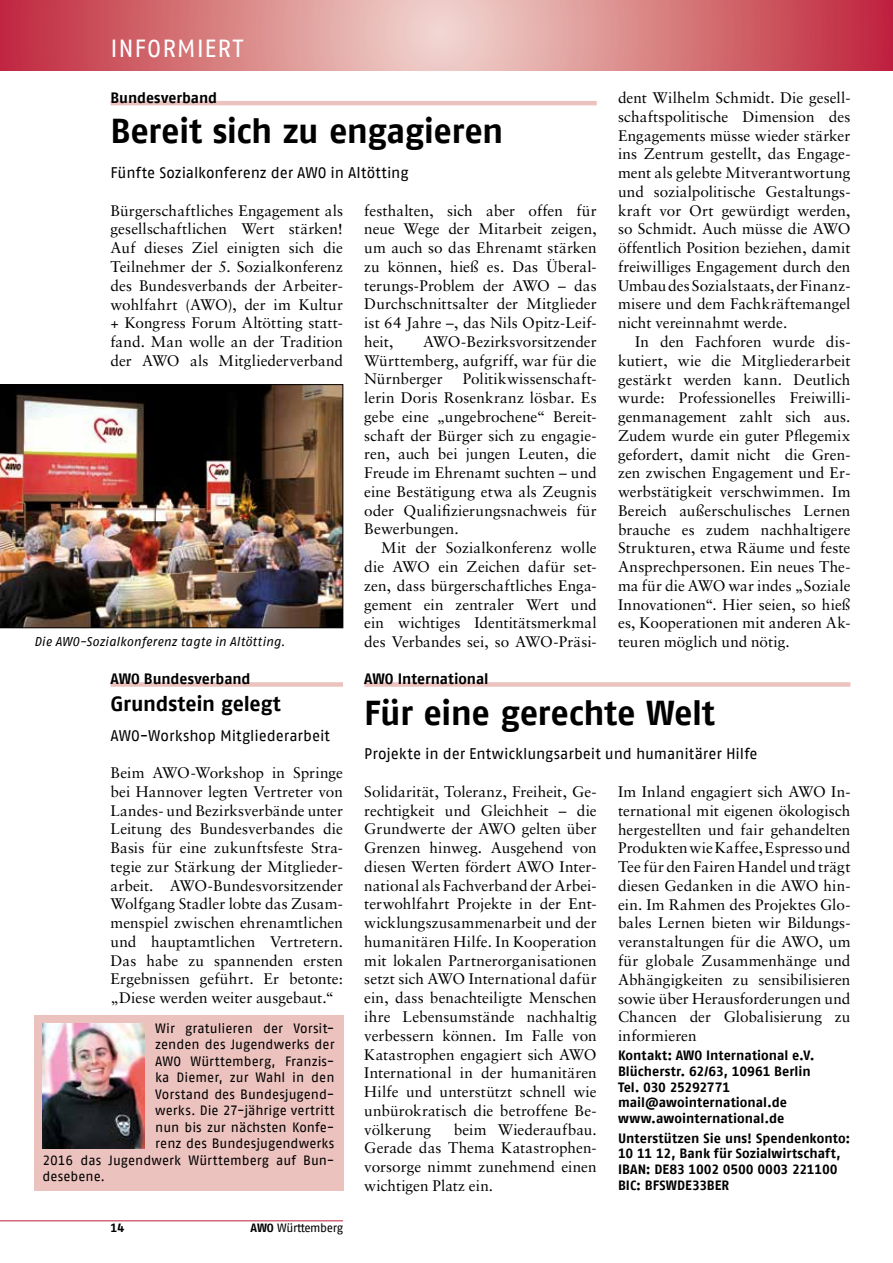
<style>
.page{position:relative;width:893px;height:1263px;background:#fff}
.page>*{position:absolute;margin:0;border:0;box-sizing:border-box;transform-origin:0 0}
.t1{font:700 34.5px "AWO Fago Office";letter-spacing:-.015em;color:#000}
.t2{font:24.75px "AWO Fago Office";letter-spacing:.04em;color:#fff}
.t3{font:700 21px "AWO Fago Office";letter-spacing:-.01em;color:#000}
.t4{font:15.3px/18.8px "Sabon";color:#000;text-align:justify}
.t5{font:15.3px "AWO Fago Office";letter-spacing:-.005em;color:#000}
.t6{font:700 15px "AWO Fago Office";letter-spacing:-.005em;color:#000}
.t7{font:13.5px "AWO Fago Office";color:#000}
.t8{font:700 13.5px/15.8px "AWO Fago Office";color:#000}
.t9{font:italic 12.75px "AWO Fago Office";letter-spacing:.01em;color:#000}
.t10{font:12px "AWO Fago Office";color:#000}
.t11{font:700 12px "AWO Fago Office";color:#000}
.s1{font-weight:700}
</style>
<div class="page">
<hr style="left:0;top:1220px;width:343px;height:1px;background:#bf1b3e">
<svg style="left:0;top:0;width:893px;height:70px"></svg>
<hr style="left:111px;top:101px;width:486px;height:4px;background:#ebc2be">
<div style="left:364px;top:682px;width:486px;height:5px;background:#ebc2be"></div>
<img style="left:0;top:384px;width:343px;height:244px">
<div style="left:34px;top:1015px;width:309px;height:176px;background:#ebc2be"></div>
<img style="left:43px;top:1023px;width:102px;height:125px">
<div style="left:111px;top:682px;width:232px;height:5px;background:#ebc2be"></div>
<h2 class="t2" style="left:111px;top:35px;width:134px">Informiert</h2>
<p class="t6" style="left:111px;top:89px;width:108px">Bundesverband</p>
<h1 class="t1" style="left:111px;top:111px;width:394px">Bereit sich zu engagieren</h1>
<p class="t5" style="left:111px;top:164px;width:299px">Fünfte Sozialkonferenz der AWO in Altötting</p>
<p class="t4" style="left:111px;top:201px;width:234px">Bürgerschaftliches Engagement als gesellschaftlichen Wert stärken!<br>Auf dieses Ziel einigten sich die Teilnehmer der 5. Sozialkonferenz des Bundesverbands der Arbeiter&shy;wohlfahrt (AWO), der im Kultur + Kongress Forum Altötting statt&shy;fand. Man wolle an der Tradition der AWO als Mitgliederverband</p>
<p class="t4" style="left:364px;top:201px;width:234px">festhalten, sich aber offen für neue Wege der Mitarbeit zeigen, um auch so das Ehrenamt stärken zu können, hieß es. Das Überal&shy;terungs-Problem der AWO – das Durchschnittsalter der Mitglieder ist 64 Jahre –, das Nils Opitz-Leif&shy;heit,</p>
<p class="t4" style="left:364px;top:332px;width:234px;text-indent:59px">AWO-Bezirksvorsitzender Württemberg, aufgriff, war für die Nürnberger</p>
<p class="t4" style="left:364px;top:369px;width:234px;text-indent:99px">Politikwissenschaft&shy;lerin Doris Rosenkranz lösbar. Es gebe eine „ungebrochene“ Bereit&shy;schaft der Bürger sich zu engagie&shy;ren, auch bei jungen Leuten, die Freude im Ehrenamt suchten – und eine Bestätigung etwa als Zeugnis oder Qualifizierungsnachweis für Bewerbungen.</p>
<p class="t4" style="left:364px;top:538px;width:234px;text-indent:17px">Mit der Sozialkonferenz wolle die AWO ein Zeichen dafür set&shy;zen, dass bürgerschaftliches Enga&shy;gement ein zentraler Wert und ein wichtiges Identitätsmerkmal</p>
<p class="t9" style="left:34px;top:635px;width:253px">Die AWO-Sozialkonferenz tagte in Altötting.</p>
<p class="t4" style="left:364px;top:632px;width:234px">des Verbandes sei, so AWO-Präsi-</p>
<p class="t4" style="left:618px;top:88px;width:234px">dent Wilhelm Schmidt. Die gesell&shy;schaftspolitische Dimension des Engagements müsse wieder stärker ins Zentrum gestellt, das Engage&shy;ment als gelebte Mitverantwortung und sozialpolitische Gestaltungs&shy;kraft vor Ort gewürdigt werden, so Schmidt. Auch müsse die AWO öffentlich Position beziehen, damit freiwilliges Engagement durch den Umbau des Sozialstaats, der Finanz&shy;misere und dem Fachkräftemangel nicht vereinnahmt werde.</p>
<p class="t4" style="left:618px;top:332px;width:234px;text-indent:17px">In den Fachforen wurde dis&shy;kutiert, wie die Mitgliederarbeit gestärkt werden kann. Deutlich wurde: Professionelles Freiwilli&shy;genmanagement zahlt sich aus.<br>Zudem wurde ein guter Pflegemix gefordert, damit nicht die Gren&shy;zen zwischen Engagement und Er&shy;werbstätigkeit verschwimmen. Im Bereich außerschulisches Lernen brauche es zudem nachhaltigere Strukturen, etwa Räume und feste Ansprechpersonen. Ein neues The&shy;ma für die AWO war indes „Soziale Innovationen“. Hier seien, so hieß es, Kooperationen mit anderen Ak&shy;teuren möglich und nötig.</p>
<p class="t6" style="left:111px;top:670px;width:142px">AWO Bundesverband</p>
<h3 class="t3" style="left:111px;top:691px;width:172px">Grundstein gelegt</h3>
<p class="t5" style="left:111px;top:727px;width:221px">AWO-Workshop M itgliederarbeit</p>
<p class="t4" style="left:111px;top:763px;width:234px">Beim AWO-Workshop in Springe bei Hannover legten Vertreter von Landes- und Bezirksverbände unter Leitung des Bundesverbandes die Basis für eine zukunftsfeste Stra&shy;tegie zur Stärkung der Mitglieder&shy;arbeit. AWO-Bundesvorsitzender Wolfgang Stadler lobte das Zusam&shy;menspiel zwischen ehrenamtlichen und hauptamtlichen Vertretern.<br>Das habe zu spannenden ersten Ergebnissen geführt. Er betonte: „Diese werden weiter ausgebaut.“</p>
<p class="t7" style="left:155px;top:1021px;width:181px">Wir gratulieren der Vorsit-</p>
<p class="t7" style="left:155px;top:1037px;width:181px">zenden des Jugendwerks der</p>
<p class="t7" style="left:155px;top:1053px;width:181px">AWO Württemberg, Franzis-</p>
<p class="t7" style="left:155px;top:1070px;width:181px">ka Diemer, zur Wahl in den</p>
<p class="t7" style="left:155px;top:1086px;width:181px">Vorstand des Bundesjugend-</p>
<p class="t7" style="left:155px;top:1103px;width:181px">werks. Die 27-jährige vertritt</p>
<p class="t7" style="left:155px;top:1119px;width:181px">nun bis zur nächsten Konfe-</p>
<p class="t7" style="left:155px;top:1136px;width:181px">renz des Bundesjugendwerks</p>
<p class="t7" style="left:43px;top:1152px;width:293px">2016 das Jugendwerk Württemberg auf Bun-</p>
<p class="t7" style="left:43px;top:1169px;width:64px">desebene.</p>
<p class="t11" style="left:111px;top:1221px;width:15px">14</p>
<p class="t10" style="left:251px;top:1221px;width:94px"><span class="s1">AWO</span> Württemberg</p>
<p class="t6" style="left:364px;top:670px;width:126px">AWO International</p>
<h1 class="t1" style="left:364px;top:692px;width:352px">Für eine gerechte Welt</h1>
<p class="t5" style="left:364px;top:745px;width:395px">Projekte in der Entwicklungsarbeit und humanitärer H ilfe</p>
<p class="t4" style="left:364px;top:782px;width:234px">Solidarität, Toleranz, Freiheit, Ge&shy;rechtigkeit und Gleichheit – die Grundwerte der AWO gelten über Grenzen hinweg. Ausgehend von diesen Werten fördert AWO Inter&shy;national als Fachverband der Arbei&shy;terwohlfahrt Projekte in der Ent&shy;wicklungszusammenarbeit und der humanitären Hilfe. In Kooperation mit lokalen Partnerorganisationen setzt sich AWO International dafür ein, dass benachteiligte Menschen ihre Lebensumstände nachhaltig verbessern können. Im Falle von Katastrophen engagiert sich AWO International in der humanitären Hilfe und unterstützt schnell wie unbürokratisch die betroffene Be&shy;völkerung</p>
<p class="t4" style="left:364px;top:1120px;width:234px;text-indent:89px">beim Wiederaufbau.<br>Gerade das Thema Katastrophen&shy;vorsorge nimmt zunehmend einen wichtigen Platz ein.</p>
<p class="t4" style="left:618px;top:782px;width:234px">Im Inland engagiert sich AWO In&shy;ternational mit eigenen ökologisch hergestellten und fair gehandelten Produkten wie Kaffee, Espresso und Tee für den Fairen Handel und trägt diesen Gedanken in die AWO hin&shy;ein. Im Rahmen des Projektes Glo&shy;bales Lernen bieten wir Bildungs&shy;veranstaltungen für die AWO, um für globale Zusammenhänge und Abhängigkeiten zu sensibilisieren sowie über Herausforderungen und Chancen der Globalisierung zu informieren</p>
<p class="t8" style="left:618px;top:1047px;width:198px">Kontakt: AWO International e.V.<br>Blücherstr. 62/63, 10961 Berlin<br>Tel. 030 25292771 mail@awointernational.de www.awointernational.de</p>
<p class="t8" style="left:618px;top:1130px;width:234px">Unterstützen Sie uns! Spendenkonto:<br>10 11 12, Bank für Sozialwirtschaft,<br>IBAN: DE83 1002 0500 0003 221100<br>BIC: BFSWDE33BER</p>
</div>
